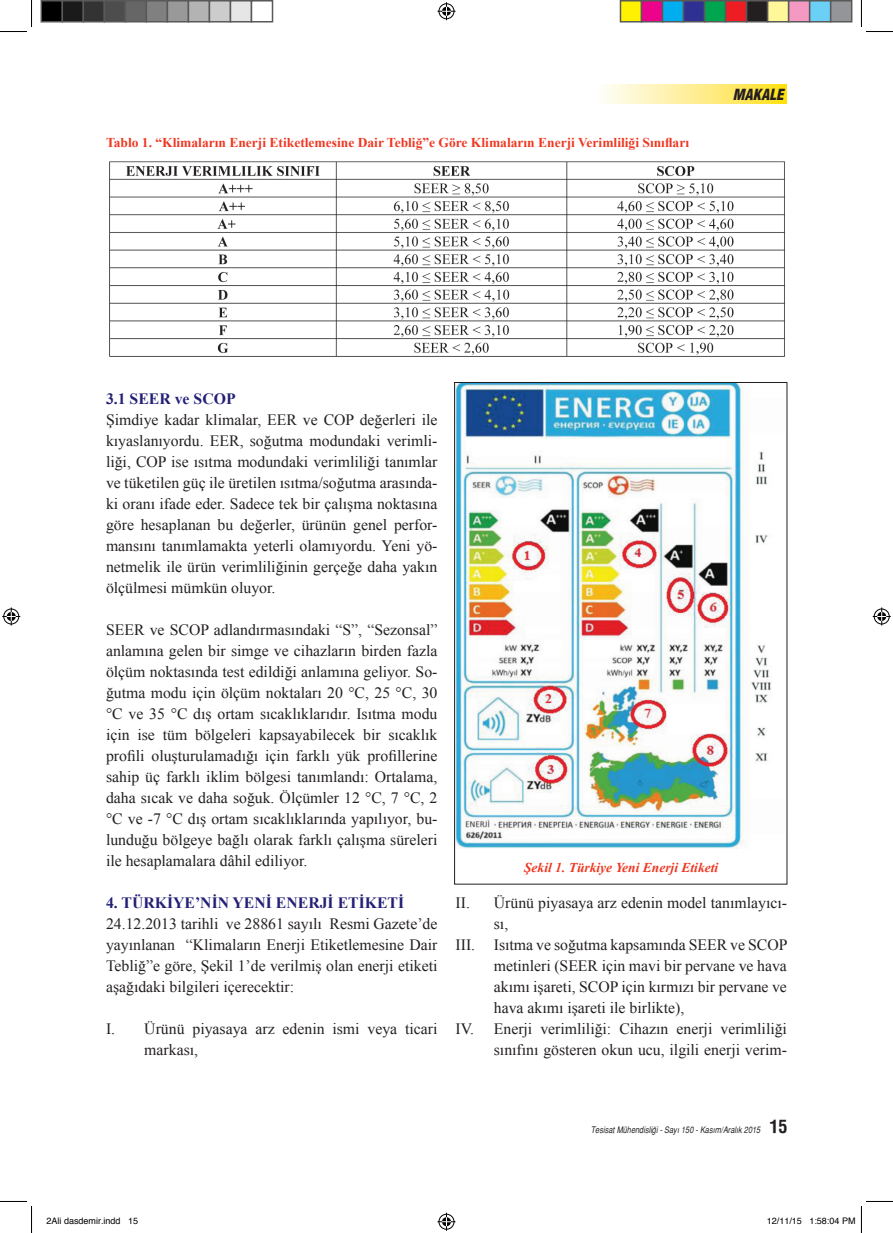
<style>
.page{position:relative;width:893px;height:1233px;background:#fff}
.page>*{position:absolute;margin:0;border:0;box-sizing:border-box;transform-origin:0 0}
.t1{font:15.75px/21px "Times New Roman";color:#231f20;text-align:justify}
.t2{font:700 15.75px "Times New Roman";color:#242076}
.t3{font:italic 900 condensed 15px "Helvetica";color:#231f20}
.t4{font:700 13.5px "Times New Roman";color:#ef3822}
.t5{font:italic 700 13.5px "Times New Roman";color:#ef3822}
.t6{font:italic 9px "Helvetica Narrow";color:#231f20}
.t7{font:9px "Helvetica";color:#000}
.s1{font-family:"Helvetica";font-weight:700;font-style:normal;font-stretch:condensed;font-size:18px}
</style>
<div class="page">
<svg style="left:605px;top:85px;width:181px;height:19px;background:#feee8d"></svg>
<img style="left:109px;top:161px;width:675px;height:195px">
<img style="left:456px;top:384px;width:315px;height:464px">
<svg style="left:0;top:0;width:32px;height:32px"></svg>
<svg style="left:0;top:1201px;width:32px;height:31px"></svg>
<svg style="left:860px;top:0;width:32px;height:32px"></svg>
<svg style="left:437px;top:2px;width:18px;height:18px"></svg>
<svg style="left:437px;top:1212px;width:18px;height:18px"></svg>
<svg style="left:2px;top:607px;width:18px;height:18px"></svg>
<svg style="left:872px;top:607px;width:18px;height:18px"></svg>
<div style="left:41px;top:1px;width:21px;height:21px;background:#000"></div>
<div style="left:40px;top:0;width:23px;height:23px;border:2px solid #595959"></div>
<div style="left:62px;top:1px;width:21px;height:21px;background:#1a1a1a"></div>
<div style="left:62px;top:0;width:22px;height:23px;border:2px solid #595959"></div>
<div style="left:83px;top:1px;width:21px;height:21px;background:#333"></div>
<div style="left:82px;top:0;width:23px;height:23px;border:2px solid #595959"></div>
<div style="left:104px;top:1px;width:21px;height:21px;background:#4d4d4d"></div>
<div style="left:104px;top:0;width:22px;height:23px;border:2px solid #595959"></div>
<div style="left:125px;top:1px;width:21px;height:21px;background:#666"></div>
<div style="left:124px;top:0;width:23px;height:23px;border:2px solid #595959"></div>
<div style="left:146px;top:1px;width:21px;height:21px;background:#808080"></div>
<div style="left:146px;top:0;width:22px;height:23px;border:2px solid #595959"></div>
<div style="left:167px;top:1px;width:21px;height:21px;background:#999"></div>
<div style="left:166px;top:0;width:23px;height:23px;border:2px solid #595959"></div>
<div style="left:188px;top:1px;width:21px;height:21px;background:#b3b3b3"></div>
<div style="left:188px;top:0;width:22px;height:23px;border:2px solid #595959"></div>
<div style="left:209px;top:1px;width:21px;height:21px;background:#ccc"></div>
<div style="left:208px;top:0;width:23px;height:23px;border:2px solid #595959"></div>
<div style="left:230px;top:1px;width:21px;height:21px;background:#e6e6e6"></div>
<div style="left:230px;top:0;width:22px;height:23px;border:2px solid #595959"></div>
<div style="left:250px;top:0;width:23px;height:23px;border:2px solid #595959"></div>
<div style="left:620px;top:1px;width:21px;height:21px;background:#fff101"></div>
<div style="left:619px;top:0;width:23px;height:23px;border:2px solid #595959"></div>
<div style="left:641px;top:1px;width:21px;height:21px;background:#ed028c"></div>
<div style="left:640px;top:0;width:23px;height:23px;border:2px solid #595959"></div>
<div style="left:662px;top:1px;width:21px;height:21px;background:#00aeef"></div>
<div style="left:661px;top:0;width:23px;height:23px;border:2px solid #595959"></div>
<div style="left:683px;top:1px;width:21px;height:21px;background:#2e3092"></div>
<div style="left:682px;top:0;width:23px;height:23px;border:2px solid #595959"></div>
<div style="left:704px;top:1px;width:21px;height:21px;background:#00a54f"></div>
<div style="left:703px;top:0;width:23px;height:23px;border:2px solid #595959"></div>
<div style="left:725px;top:1px;width:21px;height:21px;background:#ee1d23"></div>
<div style="left:724px;top:0;width:23px;height:23px;border:2px solid #595959"></div>
<div style="left:746px;top:1px;width:21px;height:21px;background:#231f20"></div>
<div style="left:745px;top:0;width:23px;height:23px;border:2px solid #595959"></div>
<div style="left:767px;top:1px;width:21px;height:21px;background:#fff79a"></div>
<div style="left:766px;top:0;width:23px;height:23px;border:2px solid #595959"></div>
<div style="left:788px;top:1px;width:21px;height:21px;background:#f499c2"></div>
<div style="left:787px;top:0;width:23px;height:23px;border:2px solid #595959"></div>
<div style="left:809px;top:1px;width:21px;height:21px;background:#6bcff6"></div>
<div style="left:808px;top:0;width:23px;height:23px;border:2px solid #595959"></div>
<div style="left:830px;top:1px;width:21px;height:21px;background:#939598"></div>
<div style="left:829px;top:0;width:23px;height:23px;border:2px solid #595959"></div>
<svg style="left:860px;top:1201px;width:32px;height:31px"></svg>
<p class="t4" style="left:106px;top:133px;width:584px">Tablo 1. “Klimaların Enerji Etiketlemesine Dair Tebliğ”e Göre Klimaların Enerji Verimliliği Sınıfları</p>
<p class="t3" style="left:732px;top:85px;width:52px">MAKALE</p>
<p class="t2" style="left:106px;top:387px;width:131px">3.1 SEER ve SCOP</p>
<p class="t1" style="left:106px;top:409px;width:333px">Şimdiye kadar klimalar, EER ve COP değerleri ile kıyaslanıyordu. EER, soğutma modundaki verimli&shy;liği, COP ise ısıtma modundaki verimliliği tanımlar ve tüketilen güç ile üretilen ısıtma/soğutma arasında&shy;ki oranı ifade eder. Sadece tek bir çalışma noktasına göre hesaplanan bu değerler, ürünün genel perfor&shy;mansını tanımlamakta yeterli olamıyordu. Yeni yö&shy;netmelik ile ürün verimliliğinin gerçeğe daha yakın ölçülmesi mümkün oluyor.</p>
<p class="t1" style="left:106px;top:619px;width:333px">SEER ve SCOP adlandırmasındaki “S”, “Sezonsal” anlamına gelen bir simge ve cihazların birden fazla ölçüm noktasında test edildiği anlamına geliyor. So&shy;ğutma modu için ölçüm noktaları 20 °C, 25 °C, 30 °C ve 35 °C dış ortam sıcaklıklarıdır. Isıtma modu için ise tüm bölgeleri kapsayabilecek bir sıcaklık profili oluşturulamadığı için farklı yük profillerine sahip üç farklı iklim bölgesi tanımlandı: Ortalama, daha sıcak ve daha soğuk. Ölçümler 12 °C, 7 °C, 2 °C ve -7 °C dış ortam sıcaklıklarında yapılıyor, bu&shy;lunduğu bölgeye bağlı olarak farklı çalışma süreleri ile hesaplamalara dâhil ediliyor.</p>
<p class="t2" style="left:106px;top:891px;width:299px">4. TÜRKİYE’NİN YENİ ENERJİ ETİKETİ</p>
<p class="t1" style="left:106px;top:912px;width:333px">24.12.2013 tarihli ve 28861 sayılı Resmi Gazete’de yayınlanan “Klimaların Enerji Etiketlemesine Dair Tebliğ”e göre, Şekil 1’de verilmiş olan enerji etiketi aşağıdaki bilgileri içerecektir:</p>
<p class="t1" style="left:144px;top:1017px;width:294px;text-indent:-38px">I. Ürünü piyasaya arz edenin ismi veya ticari markası,</p>
<p class="t5" style="left:524px;top:858px;width:196px">Şekil 1. Türkiye Yeni Enerji Etiketi</p>
<p class="t1" style="left:455px;top:892px;width:333px">II. Ürünü piyasaya arz edenin model tanımlayıcı-</p>
<p class="t1" style="left:493px;top:913px;width:16px">sı,</p>
<p class="t1" style="left:455px;top:934px;width:333px">III. Isıtma ve soğutma kapsamında SEER ve SCOP</p>
<p class="t1" style="left:493px;top:955px;width:294px">metinleri (SEER için mavi bir pervane ve hava</p>
<p class="t1" style="left:493px;top:976px;width:294px">akımı işareti, SCOP için kırmızı bir pervane ve</p>
<p class="t1" style="left:493px;top:997px;width:192px">hava akımı işareti ile birlikte),</p>
<p class="t1" style="left:455px;top:1018px;width:333px">IV. Enerji verimliliği: Cihazın enerji verimliliği</p>
<p class="t1" style="left:493px;top:1039px;width:294px">sınıfını gösteren okun ucu, ilgili enerji verim-</p>
<p class="t6" style="left:590px;top:1124px;width:198px">Tesisat Mühendisliği - Sayı 150 - Kasım/Aralık 2015 <span class="s1">15</span></p>
<p class="t7" style="left:46px;top:1212px;width:93px">2Ali dasdemir.indd 15</p>
<p class="t7" style="left:766px;top:1212px;width:90px">12/11/15 1:58:04 PM</p>
</div>
